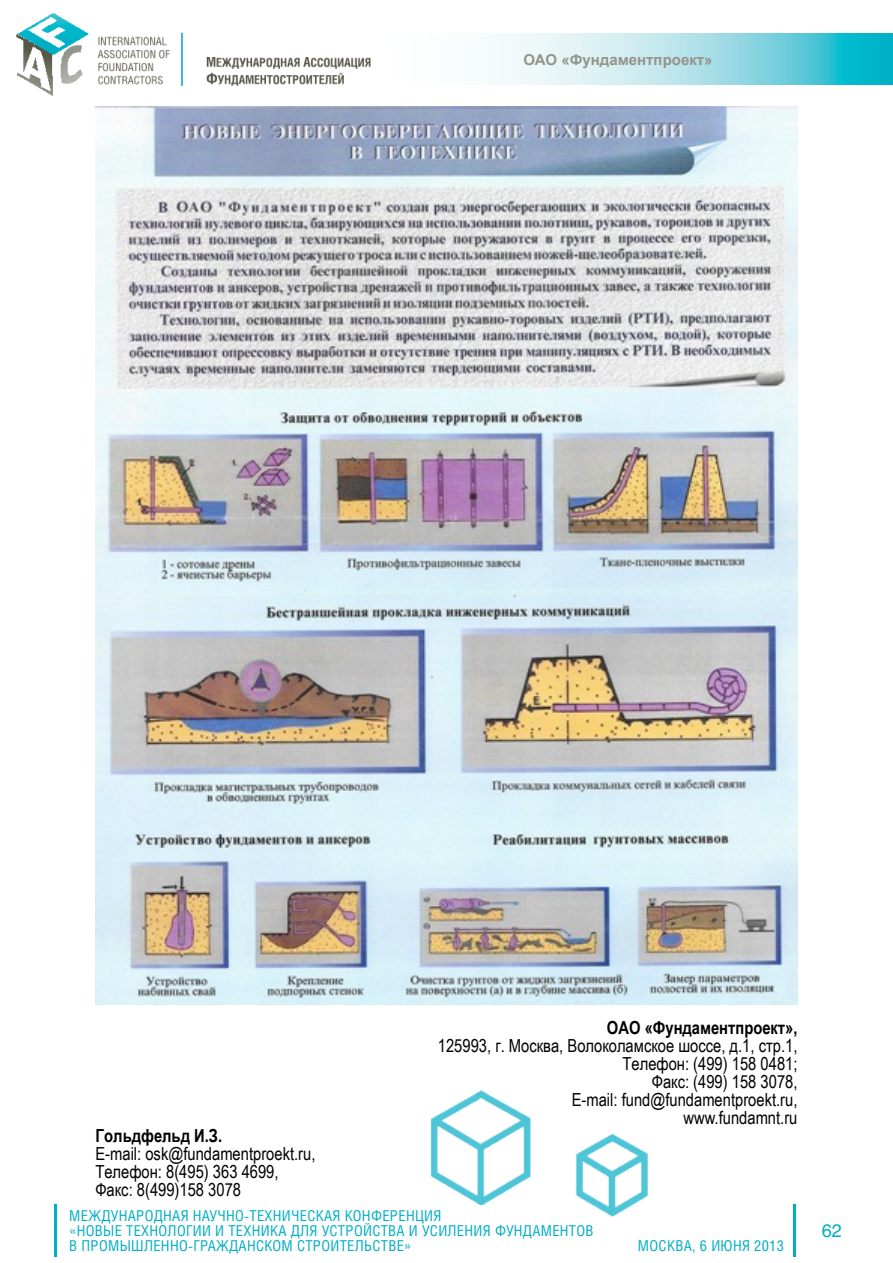
<style>
.page{position:relative;width:893px;height:1263px;background:#fff}
.page>*{position:absolute;margin:0;border:0;box-sizing:border-box;transform-origin:0 0}
.t1{font:18px/18px "Arial Narrow";color:#000;text-align:right}
.t2{font:700 18px "Arial Narrow";color:#000}
.t3{font:18px "Helios";color:#00aec5}
.t4{font:15px/15px "Helios Cond";letter-spacing:.02em;color:#00aec5}
.t5{font:700 15px "Arial";color:#94948b}
</style>
<div class="page">
<svg style="left:494px;top:33px;width:398px;height:51px;background:#99dce6"></svg>
<img style="left:16px;top:13px;width:355px;height:83px">
<hr style="left:54px;top:1205px;width:2px;height:52px;background:#00aec5">
<hr style="left:793px;top:1205px;width:3px;height:52px;background:#00aec5">
<img style="left:430px;top:1091px;width:366px;height:125px">
<img style="left:95px;top:106px;width:702px;height:899px">
<p class="t5" style="left:524px;top:50px;width:190px">ОАО «Фундаментпроект»</p>
<p class="t2" style="left:95px;top:1122px;width:128px">Гольдфельд И.З.</p>
<p class="t1" style="left:95px;top:1144px;width:222px;text-align:left">E-mail: osk@fundamentproekt.ru,<br>Телефон: 8(495) 363 4699,<br>Факс: 8(499)158 3078</p>
<p class="t2" style="left:607px;top:1014px;width:12px">ОАО</p>
<p class="t2" style="left:645px;top:1014px;width:154px">«Фундаментпроект»,</p>
<p class="t1" style="left:438px;top:1036px;width:361px">125993, г. Москва, Волоколамское шоссе, д.1, стр.1,<br>Телефон: (499) 158 0481;<br>Факс: (499) 158 3078,<br>Е-mail: fund@fundamentproekt.ru,<br>www.fundamnt.ru</p>
<p class="t4" style="left:69px;top:1208px;width:526px">Международная научно-техническая конференция<br>«Новые технологии и техника для устройства и усиления фундаментов в промышленно-гражданском строительстве»</p>
<p class="t4" style="left:638px;top:1238px;width:148px">Москва, 6 июня 2013</p>
<p class="t3" style="left:822px;top:1220px;width:22px">62</p>
</div>
